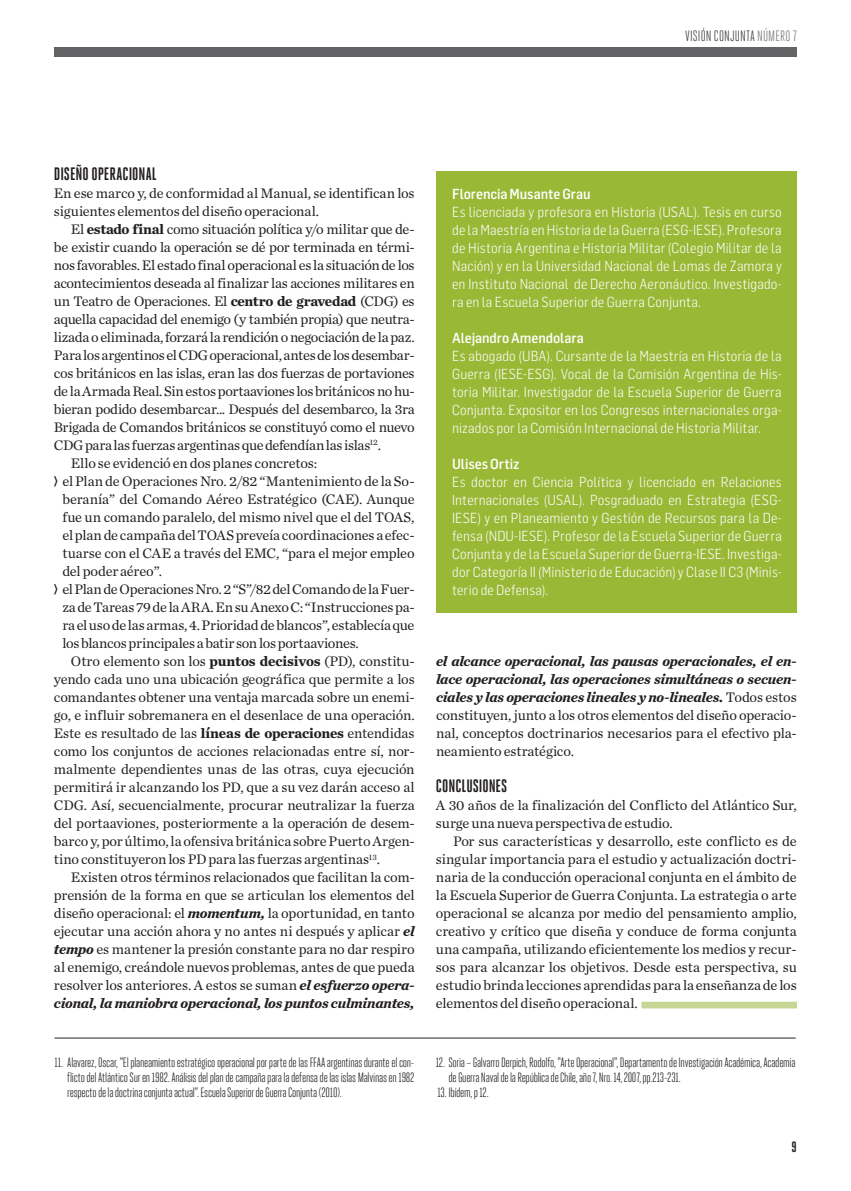
<style>
.page{position:relative;width:851px;height:1191px;background:#fff}
.page>*{position:absolute;margin:0;border:0;box-sizing:border-box;transform-origin:0 0}
.t1{font:700 18px "Heroic Condensed";letter-spacing:-.005em;color:#231f20}
.t2{font:15px "Heroic Condensed";letter-spacing:.005em;color:#3e3e3f}
.t3{font:700 15px "Heroic Condensed";color:#231f20}
.t4{font:14.4px/18px "Chronicle Text G1";letter-spacing:-.02em;color:#231f20}
.t5{font:italic 700 14.4px/18px "Chronicle Text G1";letter-spacing:-.015em;color:#231f20;text-align:justify}
.t6{font:300 14.25px/18px "Flama Semicondensed";letter-spacing:.01em;color:#fff;text-align:justify}
.t7{font:500 14.25px "Flama Semicondensed";letter-spacing:-.005em;color:#fff}
.t8{font:13.5px/15px "Heroic Condensed";letter-spacing:-.025em;color:#231f20;text-align:justify}
.s1{color:#76787b}
.s2{font-family:"Chronicle Text G2";font-weight:700}
.s3{font-weight:700}
.s4{font-family:"Heroic Condensed";font-weight:900;font-size:13.5px}
.s5{font-weight:700;font-style:italic}
.s6{font-weight:400;font-style:normal}
</style>
<div class="page">
<div style="left:436px;top:171px;width:360px;height:441px;background:#99b836"></div>
<hr style="left:54px;top:1037px;width:741px;height:1px;background:#231f20">
<div style="left:641px;top:1001px;width:155px;height:7px;background:#c8d695"></div>
<div style="left:54px;top:48px;width:742px;height:9px;background:#636366"></div>
<p class="t2" style="left:685px;top:28px;width:113px">VISIÓN CONJUNTA <span class="s1">NÚMERO 7</span></p>
<p class="t1" style="left:54px;top:164px;width:104px">DISEÑO OPERACIONAL</p>
<p class="t4" style="left:54px;top:183px;width:362px">En ese marco y, de conformidad al Manual, se identifican los siguientes elementos del diseño operacional.</p>
<p class="t4" style="left:71px;top:219px;width:345px">El <span class="s2">estado final</span> como situación política y/o militar que de-</p>
<p class="t4" style="left:54px;top:237px;width:362px">be existir cuando la operación se dé por terminada en térmi-</p>
<p class="t4" style="left:54px;top:255px;width:362px">nos favorables. El estado final operacional es la situación de los</p>
<p class="t4" style="left:54px;top:273px;width:362px">acontecimientos deseada al finalizar las acciones militares en</p>
<p class="t4" style="left:54px;top:291px;width:362px">un Teatro de Operaciones. El <span class="s3">centro de gravedad</span> (CDG) es</p>
<p class="t4" style="left:54px;top:309px;width:362px">aquella capacidad del enemigo (y también propia) que neutra-</p>
<p class="t4" style="left:54px;top:327px;width:362px">lizada o eliminada, forzará la rendición o negociación de la paz.</p>
<p class="t4" style="left:54px;top:345px;width:362px">Para los argentinos el CDG operacional, antes de los desembar-</p>
<p class="t4" style="left:54px;top:363px;width:362px">cos británicos en las islas, eran las dos fuerzas de portaviones</p>
<p class="t4" style="left:54px;top:381px;width:362px">de la Armada Real. Sin estos portaaviones los británicos no hu-</p>
<p class="t4" style="left:54px;top:399px;width:362px">bieran podido desembarcar... Después del desembarco, la 3ra</p>
<p class="t4" style="left:54px;top:417px;width:362px">Brigada de Comandos británicos se constituyó como el nuevo</p>
<p class="t4" style="left:54px;top:435px;width:329px">CDG para las fuerzas argentinas que defendían las islas<sup>12</sup>.</p>
<p class="t4" style="left:71px;top:453px;width:248px">Ello se evidenció en dos planes concretos:</p>
<p class="t4" style="left:54px;top:471px;width:362px"><span class="s4">&gt;</span> el Plan de Operaciones Nro. 2/82 “Mantenimiento de la So-</p>
<p class="t4" style="left:62px;top:489px;width:354px">beranía” del Comando Aéreo Estratégico (CAE). Aunque</p>
<p class="t4" style="left:62px;top:507px;width:353px">fue un comando paralelo, del mismo nivel que el del TOAS,</p>
<p class="t4" style="left:62px;top:525px;width:354px">el plan de campaña del TOAS preveía coordinaciones a efec-</p>
<p class="t4" style="left:62px;top:543px;width:353px">tuarse con el CAE a través del EMC, “para el mejor empleo</p>
<p class="t4" style="left:62px;top:561px;width:101px">del poder aéreo”.</p>
<p class="t4" style="left:54px;top:579px;width:362px"><span class="s4">&gt;</span> el Plan de Operaciones Nro. 2 “S”/82 del Comando de la Fuer-</p>
<p class="t4" style="left:62px;top:597px;width:354px">za de Tareas 79 de la ARA. En su Anexo C: “Instrucciones pa-</p>
<p class="t4" style="left:62px;top:615px;width:353px">ra el uso de las armas, 4. Prioridad de blancos”, establecía que</p>
<p class="t4" style="left:62px;top:633px;width:298px">los blancos principales a batir son los portaaviones.</p>
<p class="t4" style="left:71px;top:651px;width:345px">Otro elemento son los <span class="s3">puntos decisivos</span> (PD), constitu-</p>
<p class="t4" style="left:54px;top:669px;width:362px">yendo cada uno una ubicación geográfica que permite a los</p>
<p class="t4" style="left:54px;top:687px;width:362px">comandantes obtener una ventaja marcada sobre un enemi-</p>
<p class="t4" style="left:54px;top:705px;width:362px">go, e influir sobremanera en el desenlace de una operación.</p>
<p class="t4" style="left:54px;top:723px;width:362px">Este es resultado de las <span class="s3">líneas de operaciones</span> entendidas</p>
<p class="t4" style="left:54px;top:741px;width:362px">como los conjuntos de acciones relacionadas entre sí, nor-</p>
<p class="t4" style="left:54px;top:759px;width:362px">malmente dependientes unas de las otras, cuya ejecución</p>
<p class="t4" style="left:54px;top:777px;width:362px">permitirá ir alcanzando los PD, que a su vez darán acceso al</p>
<p class="t4" style="left:54px;top:795px;width:362px">CDG. Así, secuencialmente, procurar neutralizar la fuerza</p>
<p class="t4" style="left:54px;top:813px;width:362px">del portaaviones, posteriormente a la operación de desem-</p>
<p class="t4" style="left:54px;top:831px;width:362px">barco y, por último, la ofensiva británica sobre Puerto Argen-</p>
<p class="t4" style="left:54px;top:849px;width:328px">tino constituyeron los PD para las fuerzas argentinas<sup>13</sup>.</p>
<p class="t4" style="left:71px;top:867px;width:345px">Existen otros términos relacionados que facilitan la com-</p>
<p class="t4" style="left:54px;top:885px;width:362px">prensión de la forma en que se articulan los elementos del</p>
<p class="t4" style="left:54px;top:903px;width:362px">diseño operacional: el <span class="s5">momentum,</span> la oportunidad, en tanto</p>
<p class="t4" style="left:54px;top:921px;width:362px">ejecutar una acción ahora y no antes ni después y aplicar <span class="s5">el</span></p>
<p class="t4" style="left:54px;top:939px;width:362px"><span class="s5">tempo</span> es mantener la presión constante para no dar respiro</p>
<p class="t4" style="left:54px;top:957px;width:362px">al enemigo, creándole nuevos problemas, antes de que pueda</p>
<p class="t4" style="left:54px;top:975px;width:362px">resolver los anteriores. A estos se suman <span class="s5">el esfuerzo opera-</span></p>
<p class="t5" style="left:54px;top:993px;width:362px">cional, la maniobra operacional, los puntos culminantes,</p>
<p class="t7" style="left:452px;top:184px;width:140px">Florencia Musante Grau</p>
<p class="t6" style="left:452px;top:202px;width:331px">Es licenciada y profesora en Historia (USAL). Tesis en curso de la Maestría en Historia de la Guerra (ESG-IESE). Profesora de Historia Argentina e Historia Militar (Colegio Militar de la Nación) y en la Universidad Nacional de Lomas de Zamora y en Instituto Nacional de Derecho Aeronáutico. Investigado&shy;ra en la Escuela Superior de Guerra Conjunta.</p>
<p class="t7" style="left:452px;top:328px;width:133px">Alejandro Amendolara</p>
<p class="t6" style="left:452px;top:346px;width:331px">Es abogado (UBA). Cursante de la Maestría en Historia de la Guerra (IESE-ESG). Vocal de la Comisión Argentina de His&shy;toria Militar. Investigador de la Escuela Superior de Guerra Conjunta. Expositor en los Congresos internacionales orga&shy;nizados por la Comisión Internacional de Historia Militar.</p>
<p class="t7" style="left:452px;top:454px;width:69px">Ulises Ortiz</p>
<p class="t6" style="left:452px;top:472px;width:331px">Es doctor en Ciencia Política y licenciado en Relaciones Internacionales (USAL). Posgraduado en Estrategia (ESG-IESE) y en Planeamiento y Gestión de Recursos para la De&shy;fensa (NDU-IESE). Profesor de la Escuela Superior de Guerra Conjunta y de la Escuela Superior de Guerra-IESE. Investiga&shy;dor Categoría II (Ministerio de Educación) y Clase II C3 (Minis&shy;terio de Defensa).</p>
<p class="t5" style="left:436px;top:651px;width:362px">el alcance operacional, las pausas operacionales, el en&shy;lace operacional, las operaciones simultáneas o secuen&shy;ciales y las operaciones lineales y no-lineales. <span class="s6">Todos estos constituyen, junto a los otros elementos del diseño operacio&shy;nal, conceptos doctrinarios necesarios para el efectivo pla&shy;neamiento estratégico.</span></p>
<p class="t1" style="left:436px;top:776px;width:73px">CONCLUSIONES</p>
<p class="t4" style="left:436px;top:795px;width:362px">A 30 años de la finalización del Conflicto del Atlántico Sur, surge una nueva perspectiva de estudio.</p>
<p class="t4" style="left:436px;top:831px;width:362px;text-align:justify;text-indent:17px">Por sus características y desarrollo, este conflicto es de singular importancia para el estudio y actualización doctri&shy;naria de la conducción operacional conjunta en el ámbito de la Escuela Superior de Guerra Conjunta. La estrategia o arte operacional se alcanza por medio del pensamiento amplio, creativo y crítico que diseña y conduce de forma conjunta una campaña, utilizando eficientemente los medios y recur&shy;sos para alcanzar los objetivos. Desde esta perspectiva, su estudio brinda lecciones aprendidas para la enseñanza de los elementos del diseño operacional.</p>
<p class="t8" style="left:67px;top:1055px;width:349px;text-indent:-13px">11. Alavarez, Oscar, “El planeamiento estratégico operacional por parte de las FFAA argentinas durante el con&shy;flicto del Atlántico Sur en 1982. Análisis del plan de campaña para la defensa de las islas Malvinas en 1982 respecto de la doctrina conjunta actual”. Escuela Superior de Guerra Conjunta (2010).</p>
<p class="t8" style="left:448px;top:1055px;width:348px;text-indent:-13px">12. Soria – Galvarro Derpich, Rodolfo, “Arte Operacional”, Departamento de Investigación Académica, Academia de Guerra Naval de la República de Chile, año 7, Nro. 14, 2007, pp.213-231.</p>
<p class="t8" style="left:437px;top:1085px;width:53px">13. Ibídem, p 12.</p>
<p class="t3" style="left:791px;top:1139px;width:7px">9</p>
</div>
